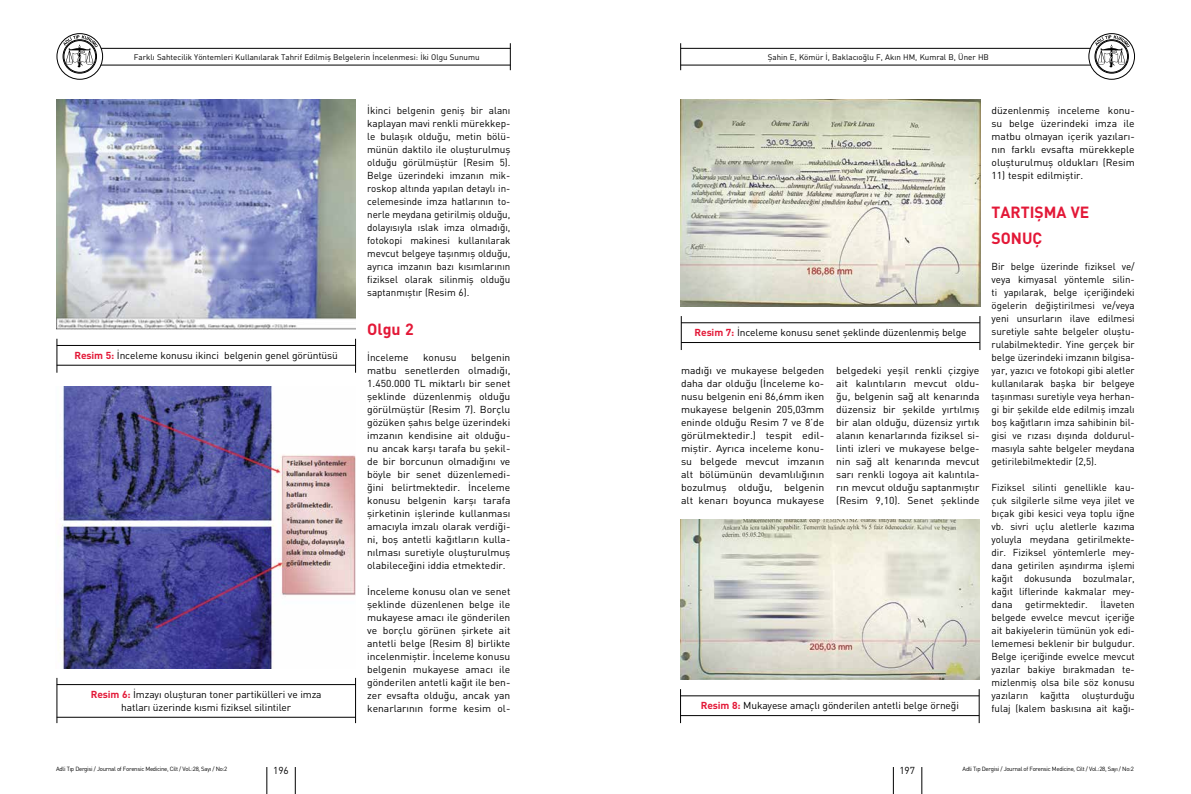
<style>
.page{position:relative;width:1191px;height:794px;background:#fff}
.page>*{position:absolute;margin:0;border:0;box-sizing:border-box;transform-origin:0 0}
.t1{font:700 16px/26px "DIN";color:#e31837}
.t2{font:10px/13px "DIN";color:#000;text-align:justify}
.t3{font:10px/13px "DIN";color:#000;text-align:justify;scale:1.05 1}
.t4{font:8px "DIN";color:#000}
.t5{font:6px "DIN";letter-spacing:-.045em;color:#000}
.s1{font-weight:700;color:#e31837}
</style>
<div class="page">
<hr style="left:680px;top:65px;width:419px;height:1px;background:#000">
<hr style="left:680px;top:48px;width:419px;height:1px;background:#000">
<svg style="left:680px;top:43px;width:1px;height:27px"></svg>
<svg style="left:510px;top:43px;width:1px;height:27px"></svg>
<hr style="left:91px;top:65px;width:419px;height:1px;background:#000">
<hr style="left:91px;top:48px;width:419px;height:1px;background:#000">
<svg style="left:1088px;top:34px;width:46px;height:45px"></svg>
<div style="left:1094px;top:39px;width:34px;height:34px;border:1px solid #000;border-radius:50%"></div>
<div style="left:1088px;top:33px;width:46px;height:47px;border:1px solid #000;border-radius:50%"></div>
<div style="left:1095px;top:40px;width:32px;height:33px;border:1px solid #000;border-radius:50%"></div>
<svg style="left:1095px;top:35px;width:35px;height:32px"></svg>
<svg style="left:57px;top:34px;width:45px;height:45px"></svg>
<div style="left:57px;top:33px;width:46px;height:47px;border:1px solid #000;border-radius:50%"></div>
<div style="left:64px;top:40px;width:32px;height:33px;border:1px solid #000;border-radius:50%"></div>
<svg style="left:63px;top:35px;width:35px;height:32px"></svg>
<svg style="left:267px;top:767px;width:1px;height:27px"></svg>
<svg style="left:295px;top:767px;width:1px;height:27px"></svg>
<hr style="left:355px;top:678px;width:1px;height:45px;background:#000">
<hr style="left:57px;top:684px;width:298px;height:1px;background:#000">
<hr style="left:57px;top:678px;width:1px;height:45px;background:#000">
<hr style="left:57px;top:717px;width:298px;height:1px;background:#000">
<img style="left:61px;top:387px;width:295px;height:281px">
<hr style="left:355px;top:339px;width:1px;height:34px;background:#000">
<hr style="left:57px;top:345px;width:298px;height:1px;background:#000">
<hr style="left:57px;top:339px;width:1px;height:34px;background:#000">
<hr style="left:57px;top:365px;width:298px;height:1px;background:#000">
<img style="left:57px;top:99px;width:299px;height:230px">
<hr style="left:979px;top:316px;width:1px;height:34px;background:#000">
<hr style="left:681px;top:322px;width:299px;height:1px;background:#000">
<hr style="left:681px;top:316px;width:1px;height:34px;background:#000">
<hr style="left:681px;top:342px;width:299px;height:1px;background:#000">
<img style="left:681px;top:99px;width:299px;height:208px">
<hr style="left:979px;top:689px;width:1px;height:34px;background:#000">
<hr style="left:680px;top:695px;width:299px;height:1px;background:#000">
<hr style="left:680px;top:689px;width:1px;height:34px;background:#000">
<hr style="left:680px;top:715px;width:299px;height:1px;background:#000">
<img style="left:680px;top:519px;width:299px;height:160px">
<svg style="left:893px;top:767px;width:1px;height:27px"></svg>
<svg style="left:921px;top:767px;width:1px;height:27px"></svg>
<p class="t4" style="left:134px;top:52px;width:347px">Farklı Sahtecilik Yöntemleri Kullanılarak Tahrif Edilmiş Belgelerin İncelenmesi: İki Olgu Sunumu</p>
<p class="t4" style="left:767px;top:52px;width:223px">Şahin E, Kömür İ, Baklacıoğlu F, Akın HM, Kumral B, Üner HB</p>
<p class="t2" style="left:75px;top:348px;width:265px"><span class="s1">Resim 5:</span> İnceleme konusu ikinci belgenin genel görüntüsü</p>
<p class="t2" style="left:91px;top:687px;width:232px;text-align:center"><span class="s1">Resim 6:</span> İmzayı oluşturan toner partikülleri ve imza hatları üzerinde kısmi fiziksel silintiler</p>
<p class="t2" style="left:367px;top:104px;width:145px">İkinci belgenin geniş bir alanı kaplayan mavi renkli mürekkep&shy;le bulaşık olduğu, metin bölü&shy;münün daktilo ile oluşturulmuş olduğu görülmüştür (Resim 5).<br>Belge üzerindeki imzanın mik&shy;roskop altında yapılan detaylı in&shy;celemesinde imza hatlarının to&shy;nerle meydana getirilmiş olduğu, dolayısıyla ıslak imza olmadığı, fotokopi makinesi kullanılarak mevcut belgeye taşınmış olduğu, ayrıca imzanın bazı kısımlarının fiziksel olarak silinmiş olduğu saptanmıştır (Resim 6).</p>
<h1 class="t1" style="left:367px;top:316px;width:48px">Olgu 2</h1>
<p class="t2" style="left:367px;top:351px;width:43px">İnceleme</p>
<p class="t2" style="left:423px;top:351px;width:35px">konusu</p>
<p class="t2" style="left:367px;top:351px;width:145px;text-indent:104px">belgenin matbu senetlerden olmadığı, 1.450.000 TL miktarlı bir senet şeklinde düzenlenmiş olduğu görülmüştür (Resim 7). Borçlu gözüken şahıs belge üzerindeki imzanın kendisine ait olduğu&shy;nu ancak karşı tarafa bu şekil&shy;de bir borcunun olmadığını ve böyle bir senet düzenlemedi&shy;ğini belirtmektedir. İnceleme konusu belgenin karşı tarafa şirketinin işlerinde kullanması amacıyla imzalı olarak verdiği&shy;ni, boş antetli kağıtların kulla&shy;nılması suretiyle oluşturulmuş olabileceğini iddia etmektedir.</p>
<p class="t2" style="left:367px;top:585px;width:145px">İnceleme konusu olan ve senet şeklinde düzenlenen belge ile mukayese amacı ile gönderilen ve borçlu görünen şirkete ait antetli belge (Resim 8) birlikte incelenmiştir. İnceleme konusu belgenin mukayese amacı ile gönderilen antetli kağıt ile ben&shy;zer evsafta olduğu, ancak yan kenarlarının forme kesim ol-</p>
<p class="t2" style="left:694px;top:325px;width:273px"><span class="s1">Resim 7:</span> İnceleme konusu senet şeklinde düzenlenmiş belge</p>
<p class="t2" style="left:681px;top:364px;width:145px">madığı ve mukayese belgeden daha dar olduğu (İnceleme ko&shy;nusu belgenin eni 86,6mm iken mukayese belgenin 205,03mm eninde olduğu Resim 7 ve 8’de görülmektedir.) tespit edil&shy;miştir. Ayrıca inceleme konu&shy;su belgede mevcut imzanın alt bölümünün devamlılığının bozulmuş olduğu, belgenin alt kenarı boyunca mukayese</p>
<p class="t3" style="left:836px;top:364px;width:138px">belgedeki yeşil renkli çizgiye ait kalıntıların mevcut oldu&shy;ğu, belgenin sağ alt kenarında düzensiz bir şekilde yırtılmış bir alan olduğu, düzensiz yırtık alanın kenarlarında fiziksel si&shy;linti izleri ve mukayese belge&shy;nin sağ alt kenarında mevcut sarı renkli logoya ait kalıntıla&shy;rın mevcut olduğu saptanmıştır (Resim 9,10). Senet şeklinde</p>
<p class="t2" style="left:701px;top:698px;width:260px"><span class="s1">Resim 8:</span> Mukayese amaçlı gönderilen antetli belge örneği</p>
<p class="t2" style="left:991px;top:104px;width:145px">düzenlenmiş inceleme konu&shy;su belge üzerindeki imza ile matbu olmayan içerik yazıları&shy;nın farklı evsafta mürekkeple oluşturulmuş oldukları (Resim</p>
<p class="t2" style="left:991px;top:169px;width:93px">11) tespit edilmiştir.</p>
<h1 class="t1" style="left:991px;top:199px;width:99px">TARTIŞMA VE<br>SONUÇ</h1>
<p class="t2" style="left:991px;top:260px;width:145px">Bir belge üzerinde fiziksel ve/ veya kimyasal yöntemle silin&shy;ti yapılarak, belge içeriğindeki ögelerin değiştirilmesi ve/veya yeni unsurların ilave edilmesi suretiyle sahte belgeler oluştu&shy;rulabilmektedir. Yine gerçek bir belge üzerindeki imzanın bilgisa&shy;yar, yazıcı ve fotokopi gibi aletler kullanılarak başka bir belgeye taşınması suretiyle veya herhan&shy;gi bir şekilde elde edilmiş imzalı boş kağıtların imza sahibinin bil&shy;gisi ve rızası dışında doldurul&shy;masıyla sahte belgeler meydana getirilebilmektedir (2,5).</p>
<p class="t2" style="left:991px;top:481px;width:145px">Fiziksel silinti genellikle kau&shy;çuk silgilerle silme veya jilet ve bıçak gibi kesici veya toplu iğne vb. sivri uçlu aletlerle kazıma yoluyla meydana getirilmekte&shy;dir. Fiziksel yöntemlerle mey&shy;dana getirilen aşındırma işlemi kağıt dokusunda bozulmalar, kağıt liflerinde kakmalar mey&shy;dana</p>
<p class="t2" style="left:991px;top:598px;width:145px;text-indent:109px">İlaveten belgede evvelce mevcut içeriğe ait bakiyelerin tümünün yok edi&shy;lememesi beklenir bir bulgudur.<br>Belge içeriğinde evvelce mevcut yazılar bakiye bırakmadan te&shy;mizlenmiş olsa bile söz konusu yazıların kağıtta oluşturduğu fulaj (kalem baskısına ait kağı-</p>
<p class="t2" style="left:1025px;top:598px;width:64px">getirmektedir.</p>
<p class="t5" style="left:56px;top:765px;width:173px">Adli Tıp Dergisi / Journal of Forensic Medicine, Cilt / Vol.:28, Sayı / No:2</p>
<p class="t5" style="left:962px;top:765px;width:173px">Adli Tıp Dergisi / Journal of Forensic Medicine, Cilt / Vol.:28, Sayı / No:2</p>
<p class="t2" style="left:273px;top:764px;width:17px">196</p>
<p class="t2" style="left:899px;top:764px;width:17px">197</p>
</div>
